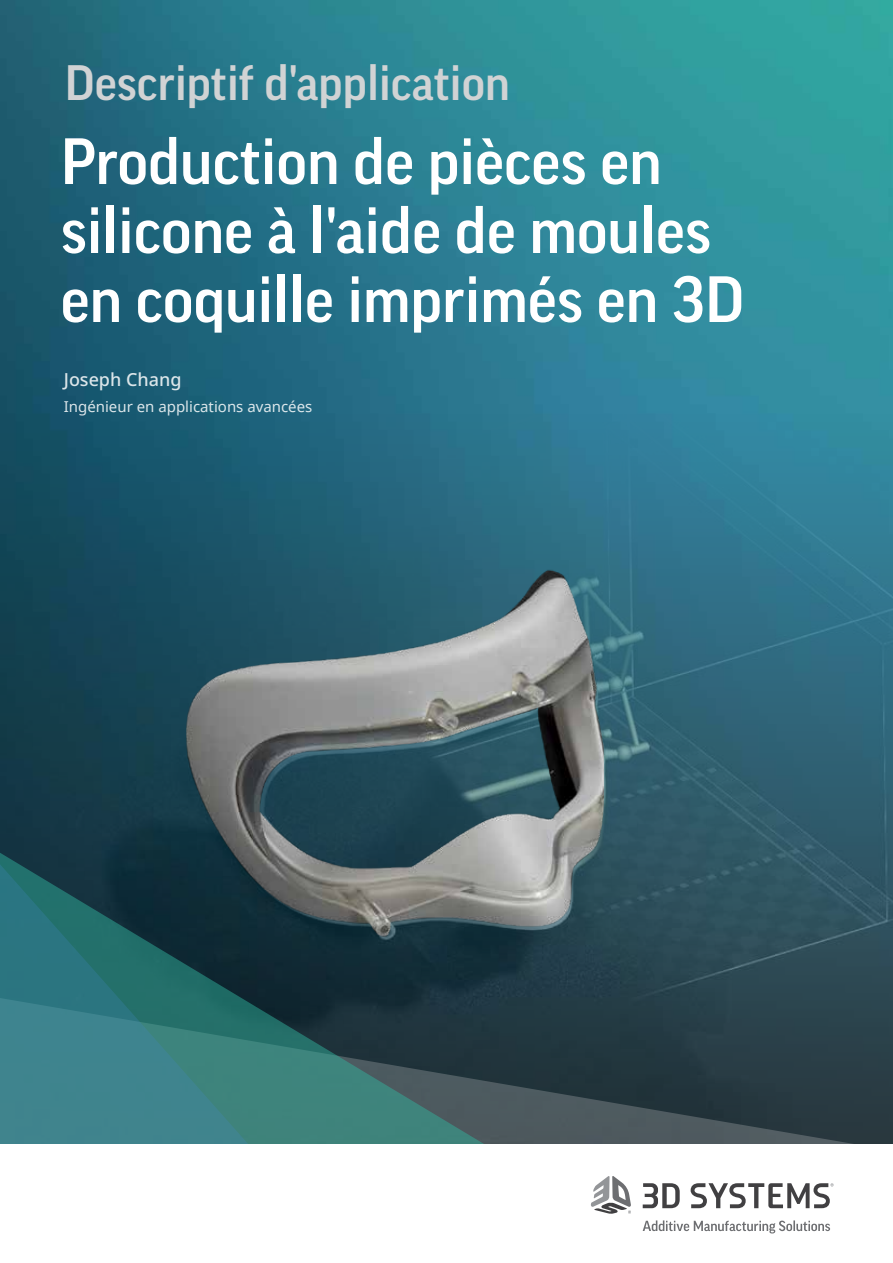
<style>
.page{position:relative;width:893px;height:1263px;background:#fff}
.page>*{position:absolute;margin:0;border:0;box-sizing:border-box;transform-origin:0 0}
.t1{font:500 63px/69px "Good Pro";color:#fff}
.t2{font:500 48px "Good Pro";color:#d1d3d4}
.t3{font:500 18px "Noto Sans";color:#fff}
.t4{font:15px "Noto Sans";color:#fff}
</style>
<div class="page">
<img style="left:0;top:0;width:893px;height:392px">
<img style="left:0;top:392px;width:893px;height:752px">
<svg style="left:485px;top:919px;width:372px;height:225px;background:#344850"></svg>
<svg style="left:249px;top:1111px;width:236px;height:33px;background:#407e77"></svg>
<svg style="left:0;top:755px;width:249px;height:389px;background:#27616a"></svg>
<img style="left:186px;top:520px;width:551px;height:591px">
<svg style="left:643px;top:1220px;width:187px;height:13px"></svg>
<svg style="left:643px;top:1183px;width:37px;height:25px"></svg>
<svg style="left:691px;top:1183px;width:142px;height:25px"></svg>
<svg style="left:591px;top:1176px;width:40px;height:38px"></svg>
<p class="t2" style="left:65px;top:56px;width:446px">Descriptif d'application</p>
<p class="t1" style="left:61px;top:127px;width:685px">Production de pièces en silicone à l'aide de moules en coquille imprimés en 3D</p>
<p class="t3" style="left:64px;top:369px;width:119px">Joseph Chang</p>
<p class="t4" style="left:64px;top:396px;width:250px">Ingénieur en applications avancées</p>
</div>
